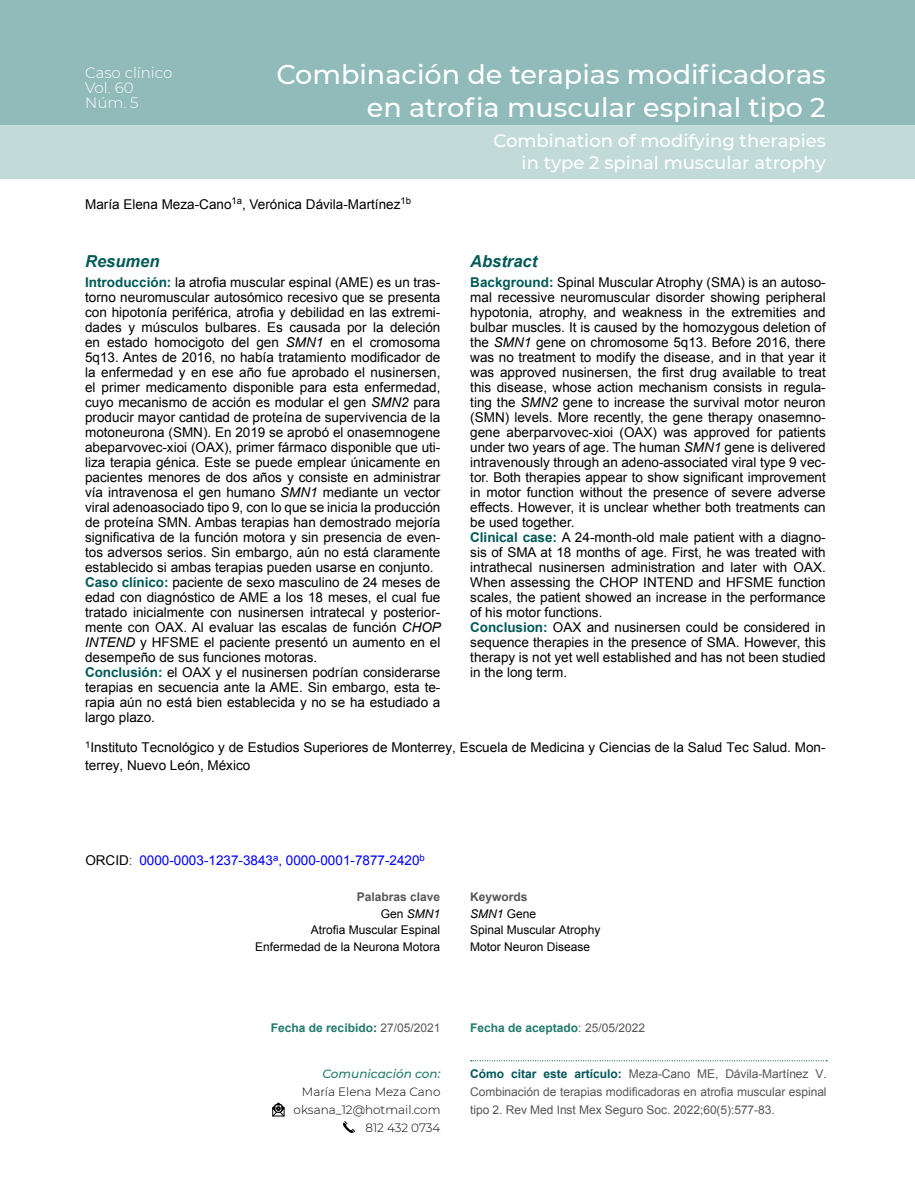
<style>
.page{position:relative;width:915px;height:1191px;background:#fff}
.page>*{position:absolute;margin:0;border:0;box-sizing:border-box;transform-origin:0 0}
.t1{font:500 27px/32.4px "Montserrat";color:#fff;text-align:right}
.t2{font:500 18px/21.6px "Montserrat";color:#fff;text-align:right}
.t3{font:italic 700 16.5px "Arial";color:#005a58}
.t4{font:300 15px/15px "Montserrat";color:#fff}
.t5{font:13.5px/15px "Arial";color:#000}
.t6{font:13.5px "Arial";color:#00f}
.t7{font:12px/18px "Arial";letter-spacing:-.005em;color:#575756;text-align:justify}
.t8{font:12px/16.5px "Arial";color:#000}
.t9{font:700 12px "Arial";color:#217a6b}
.t10{font:300 12px/18px "Montserrat";color:#000;text-align:right}
.t11{font:italic 500 12px "Montserrat";color:#217a6b}
.s1{font-weight:700;color:#005a58}
.s2{font-style:italic}
.s3{color:#000}
.s4{color:#575756}
.s5{font-weight:700;color:#575756}
.s6{color:#005a58}
.s7{font-weight:400;color:#575756}
.s8{font-weight:700;color:#01575a}
</style>
<div class="page">
<div style="left:0;top:0;width:914px;height:125px;background:#91baba"></div>
<div style="left:0;top:125px;width:914px;height:54px;background:#c2dbd9"></div>
<svg style="left:470px;top:1060px;width:356px;height:1px"></svg>
<svg style="left:272px;top:1102px;width:13px;height:15px"></svg>
<svg style="left:343px;top:1121px;width:13px;height:12px"></svg>
<p class="t4" style="left:85px;top:64px;width:89px">Caso clínico<br>Vol. 60<br>Núm. 5</p>
<h1 class="t1" style="left:276px;top:57px;width:550px">Combinación de terapias modificadoras en atrofia muscular espinal tipo 2</h1>
<h2 class="t2" style="left:493px;top:129px;width:334px">Combination of modifying therapies in type 2 spinal muscular atrophy</h2>
<p class="t5" style="left:85px;top:197px;width:327px">María Elena Meza-Cano<sup>1a</sup>, Verónica Dávila-Martínez<sup>1b</sup></p>
<p class="t3" style="left:85px;top:251px;width:76px">Resumen</p>
<p class="t3" style="left:470px;top:251px;width:68px">Abstract</p>
<p class="t5" style="left:470px;top:275px;width:357px"><span class="s1">Background:</span> Spinal Muscular Atrophy (SMA) is an autoso&shy;mal recessive neuromuscular disorder showing peripheral hypotonia, atrophy, and weakness in the extremities and bulbar muscles. It is caused by the homozygous deletion of the <span class="s2">SMN1</span> gene on chromosome 5q13. Before 2016, there was no treatment to modify the disease, and in that year it was approved nusinersen, the first drug available to treat this disease, whose action mechanism consists in regula&shy;ting the <span class="s2">SMN2</span> gene to increase the survival motor neuron (SMN) levels. More recently, the gene therapy onasemno&shy;gene aberparvovec-xioi (OAX) was approved for patients under two years of age. The human <span class="s2">SMN1</span> gene is delivered intravenously through an adeno-associated viral type 9 vec&shy;tor. Both therapies appear to show significant improvement in motor function without the presence of severe adverse effects. However, it is unclear whether both treatments can be used together.<br><span class="s1">Clinical case:</span> A 24-month-old male patient with a diagno&shy;sis of SMA at 18 months of age. First, he was treated with intrathecal nusinersen administration and later with OAX.<br>When assessing the CHOP INTEND and HFSME function scales, the patient showed an increase in the performance of his motor functions.<br><span class="s1">Conclusion:</span> OAX and nusinersen could be considered in sequence therapies in the presence of SMA. However, this therapy is not yet well established and has not been studied in the long term.</p>
<p class="t5" style="left:85px;top:275px;width:357px"><span class="s1">Introducción:</span> la atrofia muscular espinal (AME) es un tras&shy;torno neuromuscular autosómico recesivo que se presenta con hipotonía periférica, atrofia y debilidad en las extremi&shy;dades y músculos bulbares. Es causada por la deleción en estado homocigoto del gen <span class="s2">SMN1</span> en el cromosoma 5q13. Antes de 2016, no había tratamiento modificador de la enfermedad y en ese año fue aprobado el nusinersen, el primer medicamento disponible para esta enfermedad, cuyo mecanismo de acción es modular el gen <span class="s2">SMN2</span> para producir mayor cantidad de proteína de supervivencia de la motoneurona (SMN). En 2019 se aprobó el onasemnogene abeparvovec-xioi (OAX), primer fármaco disponible que uti&shy;liza terapia génica. Este se puede emplear únicamente en pacientes menores de dos años y consiste en administrar vía intravenosa el gen humano <span class="s2">SMN1</span> mediante un vector viral adenoasociado tipo 9, con lo que se inicia la producción de proteína SMN. Ambas terapias han demostrado mejoría significativa de la función motora y sin presencia de even&shy;tos adversos serios. Sin embargo, aún no está claramente establecido si ambas terapias pueden usarse en conjunto.<br><span class="s1">Caso clínico:</span> paciente de sexo masculino de 24 meses de edad con diagnóstico de AME a los 18 meses, el cual fue tratado inicialmente con nusinersen intratecal y posterior&shy;mente con OAX. Al evaluar las escalas de función <span class="s2">CHOP INTEND</span> y HFSME el paciente presentó un aumento en el desempeño de sus funciones motoras.<br><span class="s1">Conclusión:</span> el OAX y el nusinersen podrían considerarse terapias en secuencia ante la AME. Sin embargo, esta te&shy;rapia aún no está bien establecida y no se ha estudiado a largo plazo.</p>
<p class="t5" style="left:85px;top:738px;width:741px;line-height:18px"><sup>1</sup>Instituto Tecnológico y de Estudios Superiores de Monterrey, Escuela de Medicina y Ciencias de la Salud Tec Salud. Mon&shy;terrey, Nuevo León, México</p>
<p class="t6" style="left:85px;top:851px;width:341px"><span class="s3">ORCID</span><span class="s4">:</span> 0000-0003-1237-3843<sup>a</sup>, 0000-0001-7877-2420<sup>b</sup></p>
<p class="t8" style="left:255px;top:889px;width:186px;text-align:right"><span class="s5">Palabras clave<br></span>Gen <span class="s2">SMN1<br></span>Atrofia Muscular Espinal<br>Enfermedad de la Neurona Motora</p>
<p class="t8" style="left:470px;top:889px;width:132px"><span class="s5">Keywords<br></span><span class="s2">SMN1</span> Gene<br>Spinal Muscular Atrophy<br>Motor Neuron Disease</p>
<p class="t9" style="left:271px;top:1019px;width:171px">Fecha de recibido<span class="s6">:</span> <span class="s7">27/05/2021</span></p>
<p class="t9" style="left:470px;top:1020px;width:176px">Fecha de aceptado<span class="s7">: 25/05/2022</span></p>
<p class="t11" style="left:322px;top:1065px;width:119px">Comunicación con:</p>
<p class="t10" style="left:293px;top:1082px;width:148px">María Elena Meza Cano oksana_12@hotmail.com<br>812 432 0734</p>
<p class="t7" style="left:470px;top:1064px;width:358px"><span class="s8">Cómo citar este artículo:</span> Meza-Cano ME, Dávila-Martínez V.<br>Combinación de terapias modificadoras en atrofia muscular espinal tipo 2. Rev Med Inst Mex Seguro Soc. 2022;60(5):577-83.</p>
</div>
